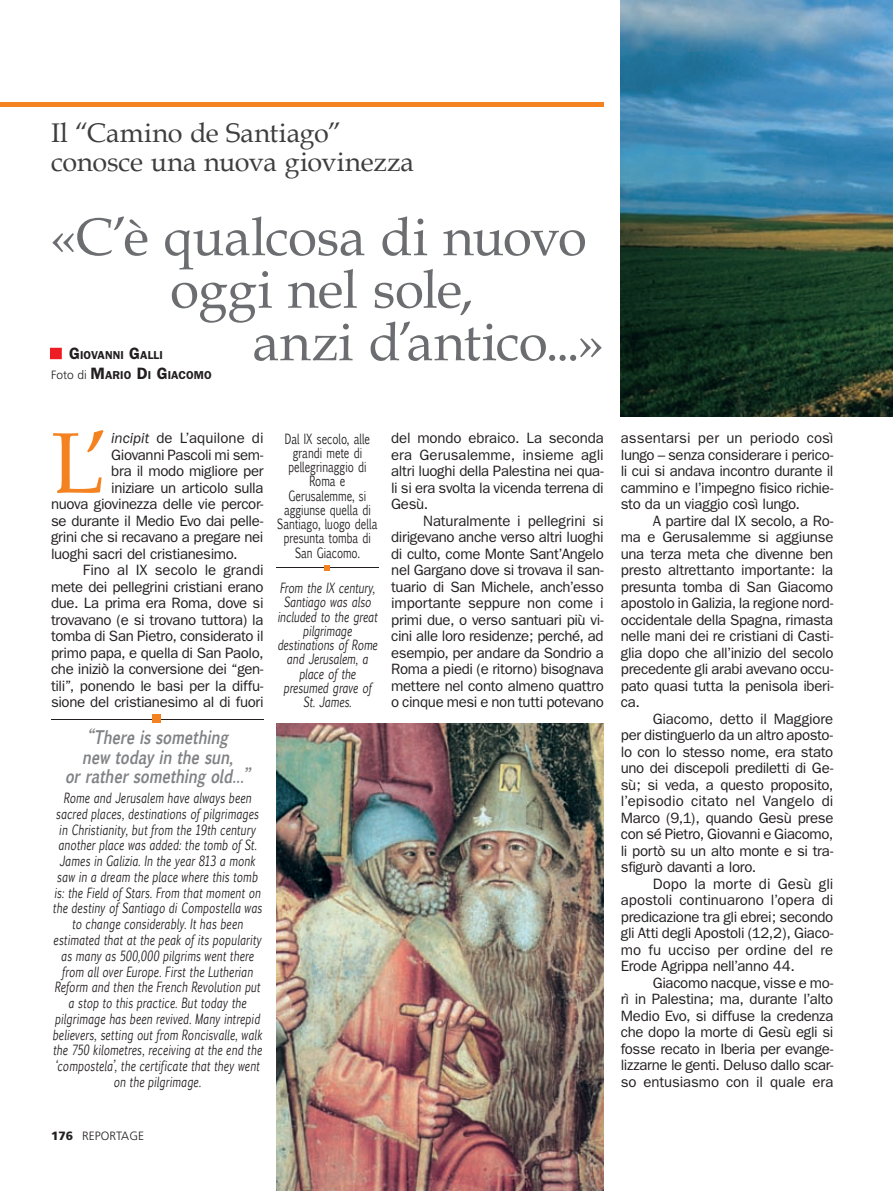
<style>
.page{position:relative;width:893px;height:1191px;background:#fff}
.page>*{position:absolute;margin:0;border:0;box-sizing:border-box;transform-origin:0 0}
.t1{font:85.95px "Book Antiqua";color:#f58220}
.t2{font:53.25px/52.5px "Book Antiqua";letter-spacing:-.015em;color:#6c6d70;text-align:center}
.t3{font:53.25px "Book Antiqua";letter-spacing:.005em;color:#6c6d70}
.t4{font:27px/28.5px "Book Antiqua";color:#3e3e3f}
.t5{font:italic 700 18px/19.5px "Euphemia UCAS";color:#808285;text-align:center;scale:.8 1}
.t6{font:15px/16.5px "Franklin Gothic";letter-spacing:-.02em;color:#231f20;text-align:justify}
.t7{font:15px "Franklin Gothic";color:#231f20}
.t8{font:italic 13.5px/15.8px "Euphemia UCAS";letter-spacing:.02em;color:#231f20;text-align:center;scale:.75 1}
.t9{font:italic 13.5px/14.2px "Euphemia UCAS";color:#231f20;text-align:center;scale:.75 1}
.t10{font:13.5px/14.2px "Euphemia UCAS";color:#231f20;text-align:center;scale:.75 1}
.t11{font:300 12px "Frutiger";color:#231f20}
.t12{font:600 11.55px "Franklin Gothic";letter-spacing:.005em;color:#231f20}
.s1{font-size:16.5px}
.s2{font-family:"Frutiger";font-weight:300;font-size:12px}
.s3{font-style:italic}
.s4{font-weight:900}
</style>
<div class="page">
<div style="left:0;top:102px;width:604px;height:5px;background:#f58220"></div>
<svg style="left:50px;top:348px;width:12px;height:11px"></svg>
<img style="left:621px;top:0;width:272px;height:416px">
<img style="left:276px;top:723px;width:328px;height:468px">
<hr style="left:51px;top:719px;width:213px;height:1px;background:#231f20">
<div style="left:153px;top:714px;width:8px;height:8px;background:#f58220"></div>
<hr style="left:276px;top:567px;width:102px;height:1px;background:#231f20">
<svg style="left:325px;top:565px;width:5px;height:5px"></svg>
<h3 class="t4" style="left:51px;top:119px;width:365px">Il “Camino de Santiago” conosce una nuova giovinezza</h3>
<h2 class="t2" style="left:50px;top:212px;width:538px">«C’è qualcosa di nuovo oggi nel sole,</h2>
<h2 class="t3" style="left:252px;top:311px;width:353px">anzi d’antico...»</h2>
<p class="t12" style="left:69px;top:351px;width:95px"><span class="s1">G</span>IOVANNI <span class="s1">G</span>ALLI</p>
<p class="t12" style="left:51px;top:371px;width:162px"><span class="s2">Foto di</span> <span class="s1">M</span>ARIO <span class="s1">D</span>I <span class="s1">G</span>IACOMO</p>
<h1 class="t1" style="left:51px;top:413px;width:60px">L’</h1>
<p class="t7" style="left:111px;top:433px;width:154px"><span class="s3">incipit</span> de L’aquilone di</p>
<p class="t6" style="left:111px;top:447px;width:154px">Giovanni Pascoli mi sem-</p>
<p class="t6" style="left:111px;top:464px;width:154px">bra il modo migliore per</p>
<p class="t6" style="left:111px;top:480px;width:154px">iniziare un articolo sulla</p>
<p class="t6" style="left:51px;top:497px;width:214px">nuova giovinezza delle vie percor-</p>
<p class="t6" style="left:51px;top:513px;width:214px">se durante il Medio Evo dai pelle-</p>
<p class="t6" style="left:51px;top:530px;width:214px">grini che si recavano a pregare nei</p>
<p class="t6" style="left:51px;top:546px;width:188px">luoghi sacri del cristianesimo.</p>
<p class="t7" style="left:83px;top:565px;width:182px">Fino al IX secolo le grandi</p>
<p class="t6" style="left:51px;top:579px;width:214px">mete dei pellegrini cristiani erano</p>
<p class="t6" style="left:51px;top:596px;width:214px">due. La prima era Roma, dove si</p>
<p class="t6" style="left:51px;top:612px;width:214px">trovavano (e si trovano tuttora) la</p>
<p class="t6" style="left:51px;top:629px;width:214px">tomba di San Pietro, considerato il</p>
<p class="t6" style="left:51px;top:645px;width:214px">primo papa, e quella di San Paolo,</p>
<p class="t6" style="left:51px;top:662px;width:214px">che iniziò la conversione dei “gen-</p>
<p class="t6" style="left:51px;top:678px;width:214px">tili”, ponendo le basi per la diffu-</p>
<p class="t6" style="left:51px;top:695px;width:214px">sione del cristianesimo al di fuori</p>
<p class="t5" style="left:65px;top:726px;width:238px">“Thereissomething<br>new today in thesun, orrathersomethingold…”</p>
<p class="t8" style="left:52px;top:789px;width:281px">Rome and Jerusalem have always been sacred places, destinations of pilgrimages in Christianity, but from the 19th century another place was added: the tomb of St.<br>James in Galizia. In the year 813 a monk saw in a dream the place where this tomb is: the Field of Stars. From that moment on the destiny of Santiago di Compostella was to change considerably. It has been estimated that at the peak of its popularity as many as 500,000 pilgrims went there from all over Europe. First the Lutherian Reform and then the French Revolution put a stop to this practice. But today the pilgrimage has been revived. Many intrepid believers, setting out from Roncisvalle, walk the 750 kilometres, receiving at the end the ‘compostela’, the certificate that they went on the pilgrimage.</p>
<p class="t10" style="left:277px;top:430px;width:135px">Dal IX secolo, alle grandi mete di pellegrinaggio di<br>Roma e<br>Gerusalemme, si aggiunse quella di<br>Santiago, luogo della presunta tomba di<br>San Giacomo.</p>
<p class="t9" style="left:277px;top:580px;width:135px">From the IX century,<br>Santiago was also included to the great pilgrimage destinations of Rome and Jerusalem, a place of the presumed grave of<br>St. James.</p>
<p class="t6" style="left:391px;top:431px;width:214px">del mondo ebraico. La seconda era Gerusalemme, insieme agli altri luoghi della Palestina nei qua&shy;li si era svolta la vicenda terrena di Gesù.</p>
<p class="t6" style="left:391px;top:513px;width:214px;text-indent:32px">Naturalmente i pellegrini si dirigevano anche verso altri luoghi di culto, come Monte Sant’Angelo nel Gargano dove si trovava il san&shy;tuario di San Michele, anch’esso importante seppure non come i primi due, o verso santuari più vi&shy;cini alle loro residenze; perché, ad esempio, per andare da Sondrio a Roma a piedi (e ritorno) bisognava mettere nel conto almeno quattro o cinque mesi e non tutti potevano</p>
<p class="t11" style="left:51px;top:1131px;width:94px"><span class="s4">176</span> REPORTAGE</p>
<p class="t6" style="left:621px;top:431px;width:214px">assentarsi per un periodo così lungo – senza considerare i perico&shy;li cui si andava incontro durante il cammino e l’impegno fisico richie&shy;sto da un viaggio così lungo.</p>
<p class="t6" style="left:621px;top:513px;width:214px;text-indent:32px">A partire dal IX secolo, a Ro&shy;ma e Gerusalemme si aggiunse una terza meta che divenne ben presto altrettanto importante: la presunta tomba di San Giacomo apostolo in Galizia, la regione nord&shy;occidentale della Spagna, rimasta nelle mani dei re cristiani di Casti&shy;glia dopo che all’inizio del secolo precedente gli arabi avevano occu&shy;pato quasi tutta la penisola iberi&shy;ca.</p>
<p class="t6" style="left:621px;top:711px;width:214px;text-indent:32px">Giacomo, detto il Maggiore per distinguerlo da un altro aposto&shy;lo con lo stesso nome, era stato uno dei discepoli prediletti di Ge&shy;sù; si veda, a questo proposito, l’episodio citato nel Vangelo di Marco (9,1), quando Gesù prese con sé Pietro, Giovanni e Giacomo, li portò su un alto monte e si tra&shy;sfigurò davanti a loro.</p>
<p class="t6" style="left:621px;top:876px;width:214px;text-indent:32px">Dopo la morte di Gesù gli apostoli continuarono l’opera di predicazione tra gli ebrei; secondo gli Atti degli Apostoli (12,2), Giaco&shy;mo fu ucciso per ordine del re Erode Agrippa nell’anno 44.</p>
<p class="t6" style="left:621px;top:975px;width:214px;text-indent:32px">Giacomo nacque, visse e mo&shy;rì in Palestina; ma, durante l’alto Medio Evo, si diffuse la credenza che dopo la morte di Gesù egli si fosse recato in Iberia per evange&shy;lizzarne le genti. Deluso dallo scar&shy;so entusiasmo con il quale era</p>
</div>
